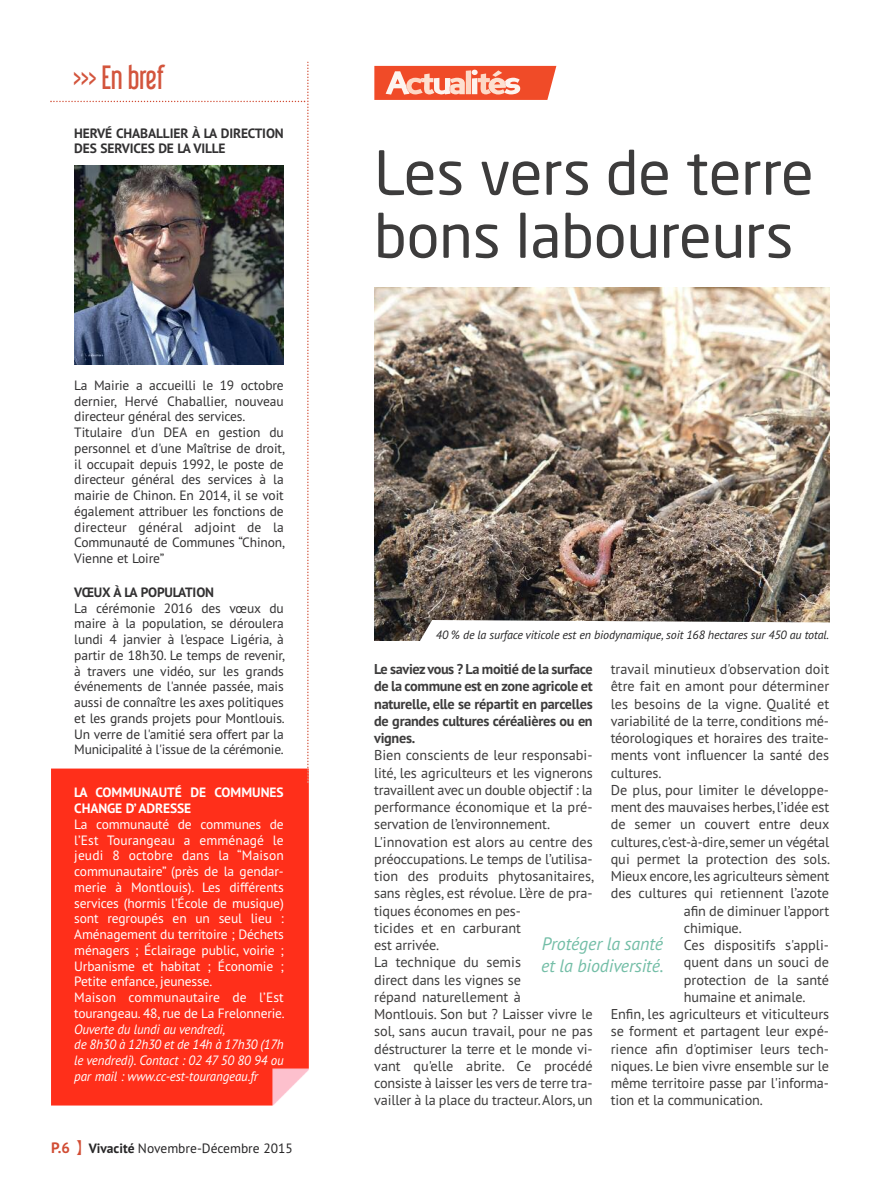
<style>
.page{position:relative;width:893px;height:1191px;background:#fff}
.page>*{position:absolute;margin:0;border:0;box-sizing:border-box;transform-origin:0 0}
.t1{font:60px/63px "Neo Sans Std";color:#3d3c3c}
.t2{font:30px "Libel Suit";color:#d3553d}
.t3{font:italic 18px/21.6px "PT Sans";letter-spacing:-.01em;color:#74bea7}
.t4{font:14.25px/17.2px "PT Sans";letter-spacing:-.01em;color:#3d3c3c}
.t5{font:700 14.25px/17.2px "PT Sans";letter-spacing:-.02em;color:#3d3c3c;text-align:justify}
.t6{font:13.5px/15.8px "PT Sans";letter-spacing:-.01em;color:#323132}
.t7{font:13.5px/15.8px "PT Sans";letter-spacing:-.01em;color:#fff}
.t8{font:italic 13.5px/15.8px "PT Sans";letter-spacing:-.015em;color:#fff;scale:.96 1}
.t9{font:700 13.5px/15.8px "PT Sans";letter-spacing:-.01em;color:#323132}
.t10{font:700 13.5px/15.8px "PT Sans";color:#fff}
.t11{font:13.5px "PT Sans";color:#272627}
.t12{font:italic 12px "PT Sans";letter-spacing:-.01em;color:#272627}
.s1{font-weight:700;font-size:15px;color:#d14c33}
.s2{font-family:"Li Hei Pro";font-size:15px;color:#d14c33}
.s3{font-weight:700}
</style>
<div class="page">
<img style="left:374px;top:287px;width:455px;height:353px">
<svg style="left:412px;top:620px;width:418px;height:21px"></svg>
<svg style="left:374px;top:66px;width:182px;height:34px;background:#f37b5f"></svg>
<div style="left:51px;top:768px;width:258px;height:337px;background:#ff2f1a"></div>
<svg style="left:50px;top:62px;width:258px;height:720px"></svg>
<img style="left:74px;top:166px;width:209px;height:198px">
<h2 class="t2" style="left:73px;top:59px;width:94px">&gt;&gt;&gt; En bref</h2>
<p class="t9" style="left:74px;top:125px;width:211px">HERVÉ CHABALLIER À LA DIRECTION<br>DES SERVICES DE LA VILLE</p>
<p class="t6" style="left:74px;top:377px;width:212px">La Mairie a accueilli le 19 octobre dernier, Hervé Chaballier, nouveau directeur général des services.<br>Titulaire d'un DEA en gestion du personnel et d'une Maîtrise de droit, il occupait depuis 1992, le poste de directeur général des services à la mairie de Chinon. En 2014, il se voit également attribuer les fonctions de directeur général adjoint de la Communauté de Communes “Chinon, Vienne et Loire”</p>
<p class="t9" style="left:74px;top:584px;width:141px">VŒUX À LA POPULATION</p>
<p class="t6" style="left:74px;top:600px;width:212px;text-align:justify">La cérémonie 2016 des vœux du maire à la population, se déroulera lundi 4 janvier à l'espace Ligéria, à partir de 18h30. Le temps de revenir, à travers une vidéo, sur les grands événements de l'année passée, mais aussi de connaître les axes politiques et les grands projets pour Montlouis.<br>Un verre de l'amitié sera offert par la Municipalité à l'issue de la cérémonie.</p>
<p class="t10" style="left:74px;top:784px;width:211px">LA COMMUNAUTÉ DE COMMUNES<br>CHANGE D’ADRESSE</p>
<p class="t7" style="left:74px;top:816px;width:212px">La communauté de communes de l’Est Tourangeau a emménagé le jeudi 8 octobre dans la “Maison communautaire” (près de la gendar&shy;merie à Montlouis). Les différents services (hormis l’École de musique) sont regroupés en un seul lieu :<br>Aménagement du territoire ; Déchets ménagers ; Éclairage public, voirie ; Urbanisme et habitat ; Économie ; Petite enfance, jeunesse.<br>Maison communautaire de l’Est tourangeau. 48, rue de La Frelonnerie.</p>
<p class="t8" style="left:74px;top:1020px;width:220px">Ouverte du lundi au vendredi,<br>de 8h30 à 12h30 et de 14h à 17h30 (17h le vendredi). Contact : 02 47 50 80 94 ou par mail : www.cc-est-tourangeau.fr</p>
<p class="t11" style="left:51px;top:1139px;width:243px"><span class="s1">P.6</span> <span class="s2">】</span><span class="s3">Vivacité</span> Novembre-Décembre 2015</p>
<h1 class="t1" style="left:374px;top:147px;width:441px">Les vers de terre bons laboureurs</h1>
<p class="t12" style="left:436px;top:627px;width:395px">40 % de la surface viticole est en biodynamique, soit 168 hectares sur 450 au total.</p>
<p class="t5" style="left:374px;top:660px;width:220px">Le saviezvous ? La moitié de la surface de la commune est en zone agricole et naturelle, elle se répartit en parcelles de grandes cultures céréalières ou en vignes.</p>
<p class="t4" style="left:374px;top:746px;width:221px">Bien conscients de leur responsabi&shy;lité, les agriculteurs et les vignerons travaillent avec un double objectif : la performance économique et la pré&shy;servation de l’environnement.<br>L'innovation est alors au centre des préoccupations. Le temps de l’utilisa&shy;tion des produits phytosanitaires, sans règles, est révolue. L’ère de pra&shy;tiques économes en pes-<br>ticides et en carburant<br>est arrivée.<br>La technique du semis<br>direct dans les vignes se<br>répand naturellement à<br>Montlouis. Son but ? Laisser vivre le sol, sans aucun travail, pour ne pas déstructurer la terre et le monde vi&shy;vant qu'elle abrite. Ce procédé consiste à laisser les vers de terre tra&shy;vailler à la place du tracteur.Alors, un</p>
<p class="t4" style="left:611px;top:660px;width:220px">travail minutieux d'observation doit</p>
<p class="t4" style="left:611px;top:677px;width:220px">être fait en amont pour déterminer</p>
<p class="t4" style="left:611px;top:694px;width:220px">les besoins de la vigne. Qualité et</p>
<p class="t4" style="left:611px;top:712px;width:220px">variabilité de la terre, conditions mé-</p>
<p class="t4" style="left:611px;top:729px;width:220px">téorologiques et horaires des traite-</p>
<p class="t4" style="left:611px;top:746px;width:220px">ments vont influencer la santé des</p>
<p class="t4" style="left:611px;top:763px;width:52px">cultures.</p>
<p class="t4" style="left:611px;top:781px;width:220px">De plus, pour limiter le développe-</p>
<p class="t4" style="left:611px;top:798px;width:220px">ment des mauvaises herbes,l’idée est</p>
<p class="t4" style="left:611px;top:815px;width:220px">de semer un couvert entre deux</p>
<p class="t4" style="left:611px;top:832px;width:220px">cultures, c'est-à-dire, semer un végétal</p>
<p class="t4" style="left:611px;top:850px;width:221px">qui permet la protection des sols.</p>
<p class="t4" style="left:611px;top:867px;width:220px">Mieux encore,les agriculteurs sèment</p>
<p class="t4" style="left:611px;top:884px;width:220px">des cultures qui retiennent l’azote</p>
<p class="t4" style="left:684px;top:901px;width:147px">afin de diminuer l’apport</p>
<p class="t4" style="left:684px;top:919px;width:59px">chimique.</p>
<p class="t4" style="left:684px;top:936px;width:147px">Ces dispositifs s'appli-</p>
<p class="t4" style="left:684px;top:953px;width:147px">quent dans un souci de</p>
<p class="t4" style="left:684px;top:970px;width:147px">protection de la santé</p>
<p class="t4" style="left:684px;top:988px;width:123px">humaine et animale.</p>
<p class="t4" style="left:611px;top:1005px;width:220px">Enfin, les agriculteurs et viticulteurs</p>
<p class="t4" style="left:611px;top:1022px;width:220px">se forment et partagent leur expé-</p>
<p class="t4" style="left:611px;top:1039px;width:220px">rience afin d'optimiser leurs tech-</p>
<p class="t4" style="left:611px;top:1057px;width:220px">niques. Le bien vivre ensemble sur le</p>
<p class="t4" style="left:611px;top:1074px;width:220px">même territoire passe par l'informa-</p>
<p class="t4" style="left:611px;top:1091px;width:154px">tion et la communication.</p>
<p class="t3" style="left:541px;top:932px;width:124px">Protéger la santé et la biodiversité.</p>
</div>
